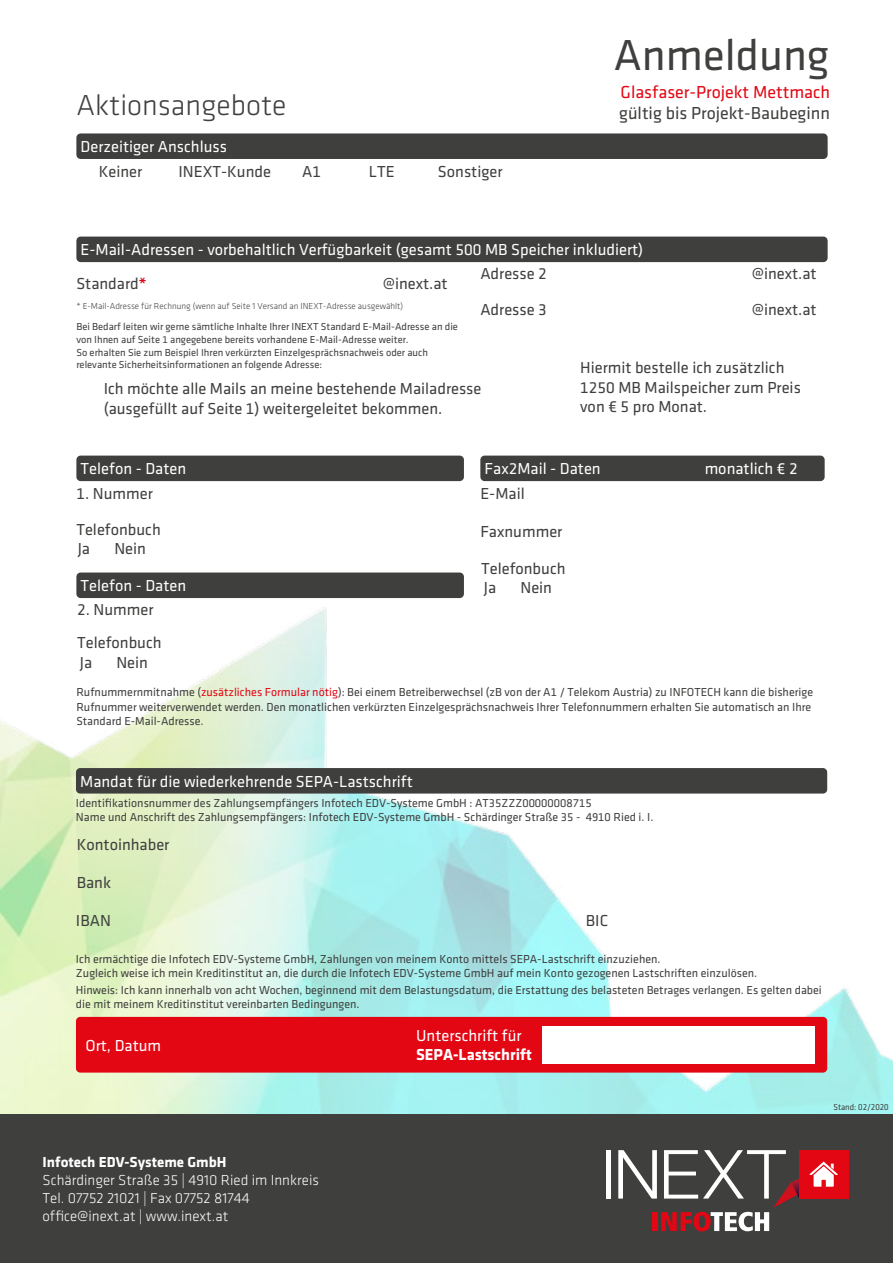
<style>
.page{position:relative;width:893px;height:1263px;background:#fff}
.page>*{position:absolute;margin:0;border:0;box-sizing:border-box;transform-origin:0 0}
.t1{font:45px "Klavika Regular TF";color:#3f3f3e}
.t2{font:300 30px "Klavika";color:#3f3f3e}
.t3{font:18px "Klavika Regular TF";color:#3f3f3e}
.t4{font:18px "Klavika Regular TF";color:#e30613}
.t5{font:16.5px/19.8px "Klavika Regular TF";color:#3f3f3e}
.t6{font:16.5px "Klavika Regular TF";color:#fff}
.t7{font:700 16.5px "Klavika";color:#fff}
.t8{font:300 15px/18px "Klavika";color:#fff}
.t9{font:700 15px "Klavika";color:#fff}
.t10{font:12px/14.4px "Klavika Regular TF";color:#3f3f3e}
.t11{font:10.5px/12.6px "Klavika Regular TF";color:#3f3f3e}
.t12{font:300 9px "Klavika";color:#3f3f3e}
.t13{font:9px "Klavika Regular TF";color:#3f3f3e;scale:.94 1}
.s1{font-family:"Klavika";font-weight:700;color:#e30613}
.s2{color:#e30613}
</style>
<div class="page">
<img style="left:0;top:596px;width:893px;height:518px">
<div style="left:0;top:1114px;width:893px;height:149px;background:#3f3f3e"></div>
<div style="left:606px;top:1150px;width:5px;height:48px;background:#fff"></div>
<div style="left:799px;top:1150px;width:49px;height:48px;background:#e30613"></div>
<svg style="left:618px;top:1150px;width:220px;height:81px"></svg>
<div style="left:76px;top:768px;width:751px;height:25px;background:#3f3f3e;border-radius:4px"></div>
<div style="left:76px;top:1017px;width:751px;height:55px;background:#e30613;border-radius:4px"></div>
<div style="left:543px;top:1026px;width:272px;height:37px;background:#fff"></div>
<div style="left:76px;top:237px;width:752px;height:25px;background:#3f3f3e;border-radius:4px"></div>
<div style="left:76px;top:133px;width:752px;height:26px;background:#3f3f3e;border-radius:4px"></div>
<div style="left:76px;top:456px;width:388px;height:25px;background:#3f3f3e;border-radius:4px"></div>
<div style="left:480px;top:456px;width:345px;height:25px;background:#3f3f3e;border-radius:4px"></div>
<div style="left:76px;top:572px;width:388px;height:26px;background:#3f3f3e;border-radius:4px"></div>
<h2 class="t2" style="left:77px;top:89px;width:211px">Aktionsangebote</h2>
<h3 class="t6" style="left:81px;top:138px;width:148px">Derzeitiger Anschluss</h3>
<h3 class="t5" style="left:99px;top:162px;width:45px">Keiner</h3>
<h3 class="t5" style="left:438px;top:161px;width:66px">Sonstiger</h3>
<h3 class="t5" style="left:179px;top:162px;width:94px">INEXT-Kunde</h3>
<h3 class="t5" style="left:302px;top:162px;width:20px">A1</h3>
<h3 class="t5" style="left:369px;top:162px;width:27px">LTE</h3>
<h1 class="t1" style="left:614px;top:32px;width:217px">Anmeldung</h1>
<h3 class="t4" style="left:621px;top:82px;width:211px">Glasfaser-Projekt Mettmach</h3>
<h3 class="t3" style="left:619px;top:103px;width:212px">gültig bis Projekt-Baubeginn</h3>
<h3 class="t6" style="left:81px;top:241px;width:564px">E-Mail-Adressen - vorbehaltlich Verfügbarkeit (gesamt 500 MB Speicher inkludiert)</h3>
<h3 class="t5" style="left:480px;top:264px;width:68px">Adresse 2</h3>
<h3 class="t5" style="left:752px;top:264px;width:66px">@inext.at</h3>
<h3 class="t5" style="left:480px;top:300px;width:68px">Adresse 3</h3>
<h3 class="t5" style="left:752px;top:300px;width:66px">@inext.at</h3>
<h3 class="t5" style="left:76px;top:274px;width:72px">Standard<span class="s1">*</span></h3>
<h3 class="t5" style="left:383px;top:273px;width:66px">@inext.at</h3>
<p class="t12" style="left:77px;top:301px;width:328px">* E-Mail-Adresse für Rechnung (wenn auf Seite 1 Versand an INEXT-Adresse ausgewählt)</p>
<p class="t11" style="left:76px;top:321px;width:383px">Bei Bedarf leiten wir gerne sämtliche Inhalte Ihrer INEXT Standard E-Mail-Adresse an die von Ihnen auf Seite 1 angegebene bereits vorhandene E-Mail-Adresse weiter.<br>So erhalten Sie zum Beispiel Ihren verkürzten Einzelgesprächsnachweis oder auch relevante Sicherheitsinformationen an folgende Adresse:</p>
<h3 class="t5" style="left:104px;top:379px;width:379px">Ich möchte alle Mails an meine bestehende Mailadresse (ausgefüllt auf Seite 1) weitergeleitet bekommen.</h3>
<h3 class="t5" style="left:580px;top:358px;width:222px">Hiermit bestelle ich zusätzlich<br>1250 MB Mailspeicher zum Preis von € 5 pro Monat.</h3>
<h3 class="t6" style="left:81px;top:460px;width:107px">Telefon - Daten</h3>
<h3 class="t6" style="left:485px;top:460px;width:118px">Fax2Mail - Daten</h3>
<h3 class="t5" style="left:76px;top:476px;width:86px;line-height:35.8px">1. Nummer<br>Telefonbuch</h3>
<h3 class="t5" style="left:78px;top:539px;width:14px">Ja</h3>
<h3 class="t5" style="left:114px;top:539px;width:33px">Nein</h3>
<h3 class="t6" style="left:81px;top:577px;width:107px">Telefon - Daten</h3>
<h3 class="t5" style="left:77px;top:593px;width:86px;line-height:33px">2. Nummer<br>Telefonbuch</h3>
<h3 class="t5" style="left:80px;top:652px;width:14px">Ja</h3>
<h3 class="t5" style="left:116px;top:652px;width:33px">Nein</h3>
<h3 class="t5" style="left:480px;top:484px;width:46px">E-Mail</h3>
<h3 class="t5" style="left:480px;top:522px;width:84px">Faxnummer</h3>
<h3 class="t5" style="left:481px;top:559px;width:86px">Telefonbuch</h3>
<h3 class="t5" style="left:484px;top:578px;width:14px">Ja</h3>
<h3 class="t5" style="left:520px;top:578px;width:33px">Nein</h3>
<h3 class="t6" style="left:705px;top:460px;width:95px">monatlich € 2</h3>
<p class="t10" style="left:76px;top:685px;width:738px">Rufnummernmitnahme (<span class="s2">zusätzliches Formular nötig</span>): Bei einem Betreiberwechsel (zB von der A1 / Telekom Austria) zu INFOTECH kann die bisherige<br>Rufnummer weiterverwendet werden. Den monatlichen verkürzten Einzelgesprächsnachweis Ihrer Telefonnummern erhalten Sie automatisch an Ihre<br>Standard E-Mail-Adresse.</p>
<h3 class="t6" style="left:80px;top:772px;width:334px">Mandat für die wiederkehrende SEPA-Lastschrift</h3>
<p class="t10" style="left:76px;top:796px;width:579px">Identifikationsnummer des Zahlungsempfängers Infotech EDV-Systeme GmbH : AT35ZZZ00000008715<br>Name und Anschrift des Zahlungsempfängers: Infotech EDV-Systeme GmbH - Schärdinger Straße 35 - 4910 Ried i. I.</p>
<h3 class="t5" style="left:77px;top:835px;width:94px">Kontoinhaber</h3>
<h3 class="t5" style="left:77px;top:873px;width:36px">Bank</h3>
<h3 class="t5" style="left:76px;top:911px;width:36px">IBAN</h3>
<h3 class="t5" style="left:586px;top:911px;width:24px">BIC</h3>
<p class="t10" style="left:76px;top:952px;width:683px">Ich ermächtige die Infotech EDV-Systeme GmbH, Zahlungen von meinem Konto mittels SEPA-Lastschrift einzuziehen.<br>Zugleich weise ich mein Kreditinstitut an, die durch die Infotech EDV-Systeme GmbH auf mein Konto gezogenen Lastschriften einzulösen.</p>
<p class="t10" style="left:76px;top:983px;width:747px">Hinweis: Ich kann innerhalb von acht Wochen, beginnend mit dem Belastungsdatum, die Erstattung des belasteten Betrages verlangen. Es gelten dabei die mit meinem Kreditinstitut vereinbarten Bedingungen.</p>
<h3 class="t6" style="left:86px;top:1036px;width:77px">Ort, Datum</h3>
<h3 class="t6" style="left:416px;top:1026px;width:107px">Unterschrift für</h3>
<h3 class="t7" style="left:416px;top:1046px;width:117px">SEPA-Lastschrift</h3>
<p class="t13" style="left:833px;top:1102px;width:60px">Stand: 02/2020</p>
<p class="t9" style="left:43px;top:1154px;width:185px">Infotech EDV-Systeme GmbH</p>
<p class="t8" style="left:43px;top:1171px;width:278px">Schärdinger Straße 35 | 4910 Ried im Innkreis<br>Tel. 07752 21021 | Fax 07752 81744 office@inext.at | www.inext.at</p>
</div>
